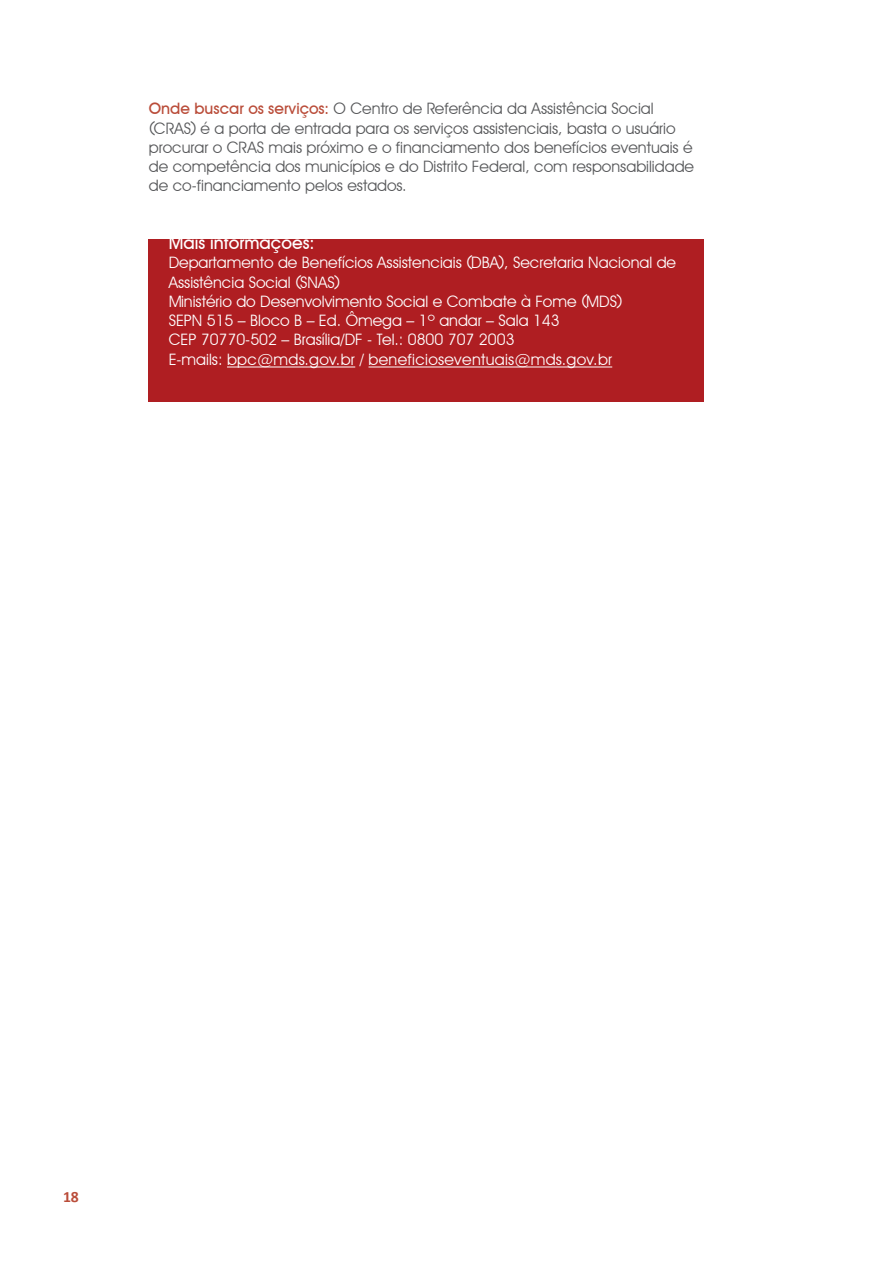
<style>
.page{position:relative;width:893px;height:1265px;background:#fff}
.page>*{position:absolute;margin:0;border:0;box-sizing:border-box;transform-origin:0 0}
.box_título{font:700 17.5px "Decker";color:#fff}
.geral{font:15.75px/19.2px "Decker";color:#57585a}
.box{font:15.75px/19.2px "Decker";color:#fff}
.box-2{font:15.75px "Decker";letter-spacing:.02em;color:#fff}
.geral-2{font:700 15.75px "Calibri";color:#ba4d3a}
.s1{font-weight:700;color:#ba4d3a}
</style>
<div class="page">
<div style="left:149px;top:239px;width:555px;height:163px;background:#af1e22"></div>
<hr style="left:227px;top:367px;width:128px;height:1px;background:#fff">
<hr style="left:368px;top:367px;width:244px;height:1px;background:#fff">
<p class="geral" style="left:149px;top:99px;width:547px"><span class="s1">Onde buscar os serviços:</span> O Centro de Referência da Assistência Social (CRAS) é a porta de entrada para os serviços assistenciais, basta o usuário procurar o CRAS mais próximo e o financiamento dos benefícios eventuais é de competência dos municípios e do Distrito Federal, com responsabilidade de co-financiamento pelos estados.</p>
<p class="box_título" style="left:169px;top:232px;width:147px">Mais informações:</p>
<p class="box" style="left:169px;top:253px;width:509px">Departamento de Benefícios Assistenciais (DBA), Secretaria Nacional de<br>Assistência Social (SNAS)</p>
<p class="box" style="left:169px;top:292px;width:455px">Ministério do Desenvolvimento Social e Combate à Fome (MDS)</p>
<p class="box" style="left:169px;top:311px;width:393px">SEPN 515 – Bloco B – Ed. Ômega – 1º andar – Sala 143</p>
<p class="box" style="left:169px;top:330px;width:347px">CEP 70770-502 – Brasília/DF - Tel.: 0800 707 2003</p>
<p class="box-2" style="left:169px;top:349px;width:445px">E-mails: bpc@mds.gov.br / beneficioseventuais@mds.gov.br</p>
<p class="geral-2" style="left:63px;top:1187px;width:17px">18</p>
</div>
